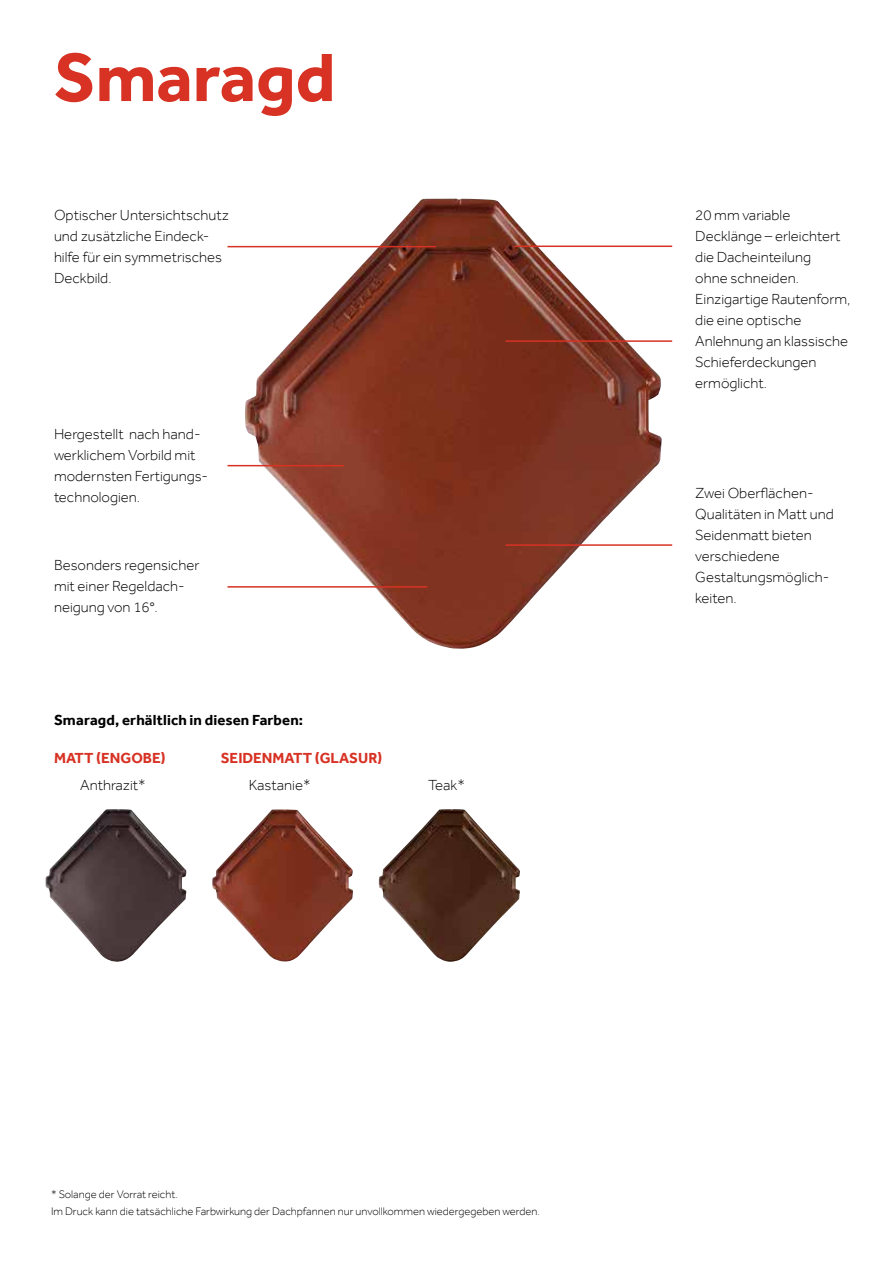
<style>
.page{position:relative;width:893px;height:1263px;background:#fff}
.page>*{position:absolute;margin:0;border:0;box-sizing:border-box;transform-origin:0 0}
.t1{font:700 70.5px "Effra";color:#d73224}
.t2{font:300 15px/21px "Effra";color:#000}
.t3{font:700 15px "Effra";letter-spacing:.01em;color:#000}
.t4{font:700 15px "Effra";color:#d73224}
.t5{font:300 11.25px "Effra";color:#000}
</style>
<div class="page">
<img style="left:245px;top:199px;width:417px;height:450px">
<hr style="left:505px;top:340px;width:167px;height:2px;background:#d73224">
<hr style="left:505px;top:544px;width:167px;height:2px;background:#d73224">
<hr style="left:514px;top:246px;width:158px;height:1px;background:#d73224">
<hr style="left:227px;top:246px;width:209px;height:1px;background:#d73224">
<hr style="left:227px;top:465px;width:117px;height:1px;background:#d73224">
<hr style="left:227px;top:586px;width:200px;height:2px;background:#d73224">
<img style="left:45px;top:809px;width:141px;height:153px">
<img style="left:212px;top:809px;width:141px;height:153px">
<img style="left:379px;top:809px;width:141px;height:153px">
<h1 class="t1" style="left:54px;top:35px;width:283px">Smaragd</h1>
<p class="t2" style="left:54px;top:204px;width:176px">Optischer Untersichtschutz und zusätzliche Eindeck&shy;hilfe für ein symmetrisches<br>Deckbild.</p>
<p class="t2" style="left:54px;top:423px;width:155px">Hergestellt nach hand&shy;werklichem Vorbild mit modernsten Fertigungs&shy;technologien.</p>
<p class="t2" style="left:54px;top:555px;width:147px">Besonders regensicher mit einer Regeldach&shy;neigung von 16°.</p>
<p class="t3" style="left:54px;top:711px;width:251px">Smaragd, erhältlich in diesen Farben:</p>
<p class="t4" style="left:54px;top:749px;width:113px">MATT (ENGOBE)</p>
<p class="t4" style="left:221px;top:749px;width:163px">SEIDENMATT (GLASUR)</p>
<p class="t2" style="left:80px;top:775px;width:67px">Anthrazit*</p>
<p class="t2" style="left:249px;top:775px;width:63px">Kastanie*</p>
<p class="t2" style="left:428px;top:775px;width:38px">Teak*</p>
<p class="t2" style="left:695px;top:204px;width:147px">20 mm variable<br>Decklänge – erleichtert die Dacheinteilung ohne schneiden.</p>
<p class="t2" style="left:695px;top:288px;width:157px">Einzigartige Rautenform, die eine optische<br>Anlehnung an klassische<br>Schieferdeckungen ermöglicht.</p>
<p class="t2" style="left:695px;top:482px;width:140px">Zwei Oberflächen-<br>Qualitäten in Matt und<br>Seidenmatt bieten verschiedene<br>Gestaltungsmöglich&shy;keiten.</p>
<p class="t5" style="left:51px;top:1188px;width:128px">* Solange der Vorrat reicht.</p>
<p class="t5" style="left:51px;top:1204px;width:490px">Im Druck kann die tatsächliche Farbwirkung der Dachpfannen nur unvollkommen wiedergegeben werden.</p>
</div>
